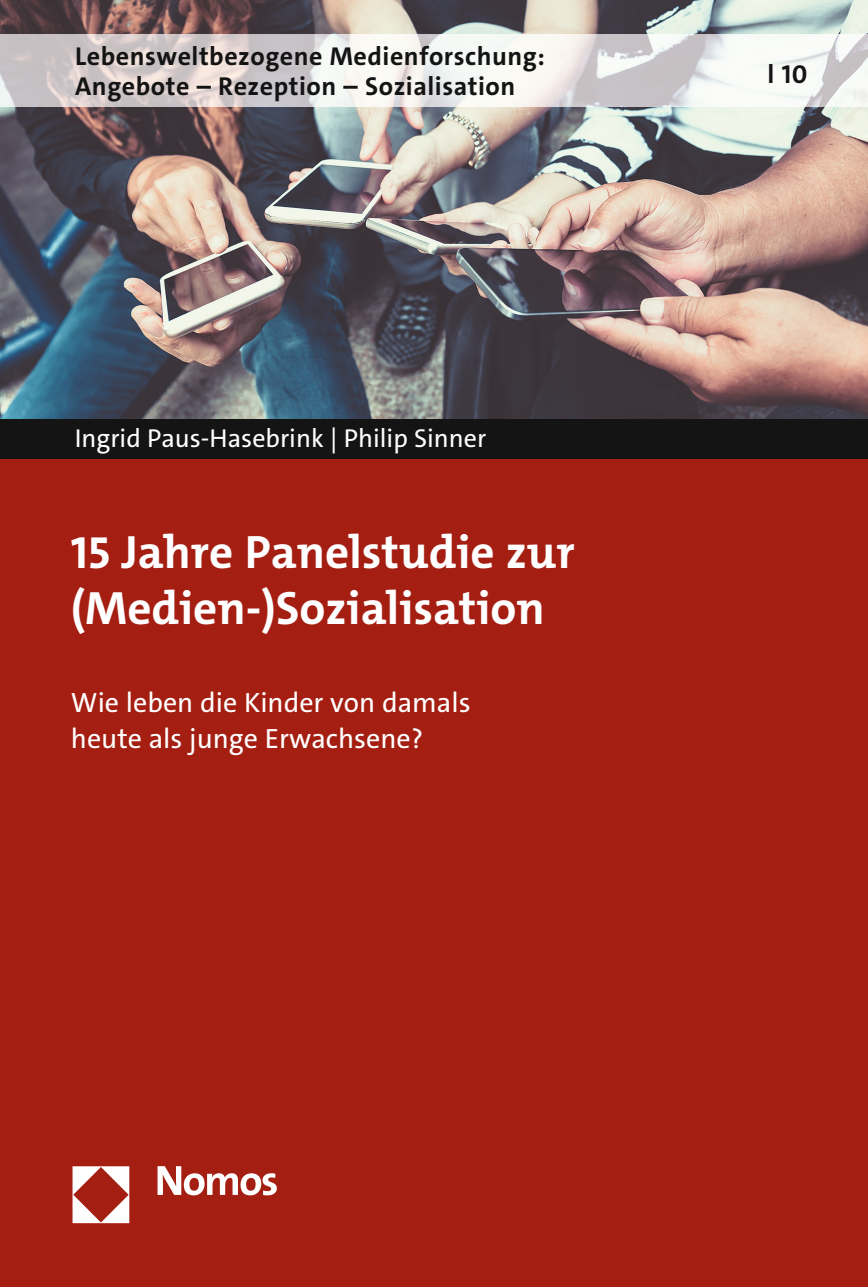
<style>
.page{position:relative;width:868px;height:1287px;background:#fff}
.page>*{position:absolute;margin:0;border:0;box-sizing:border-box;transform-origin:0 0}
.t1{font:700 47px/56.4px "The Mix C5";color:#fff}
.t2{font:28px/36px "The Sans C5";color:#fff}
.t3{font:700 26px/30px "The Sans C5";letter-spacing:.02em;color:#131413}
.t4{font:26px "The Sans C5";color:#fff}
</style>
<div class="page">
<img style="left:0;top:0;width:867px;height:420px">
<img style="left:0;top:34px;width:867px;height:72px">
<div style="left:0;top:459px;width:867px;height:828px;background:#a51e12"></div>
<div style="left:0;top:420px;width:867px;height:39px;background:#131413"></div>
<img style="left:72px;top:1166px;width:205px;height:58px">
<p class="t3" style="left:75px;top:41px;width:471px">Lebensweltbezogene Medienforschung:<br>Angebote – Rezeption – Sozialisation</p>
<p class="t4" style="left:75px;top:422px;width:413px">Ingrid Paus-Hasebrink | Philip Sinner</p>
<h1 class="t1" style="left:71px;top:524px;width:505px">15 Jahre Panelstudie zur (Medien-)Sozialisation</h1>
<p class="t2" style="left:71px;top:685px;width:401px">Wie leben die Kinder von damals heute als junge Erwachsene?</p>
<p class="t3" style="left:767px;top:59px;width:41px">l 10</p>
</div>
